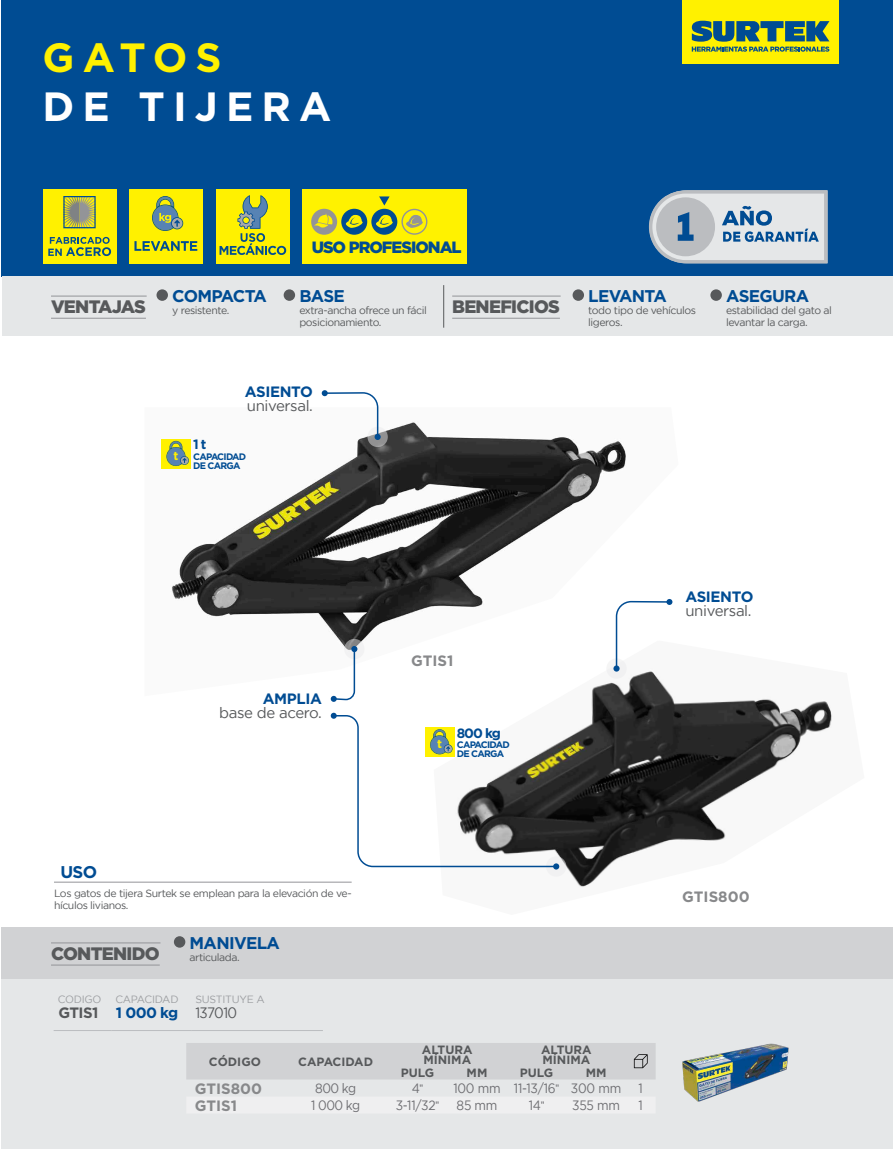
<style>
.page{position:relative;width:893px;height:1149px;background:#fff}
.page>*{position:absolute;margin:0;border:0;box-sizing:border-box;transform-origin:0 0}
.t1{font:700 40.8px "Gotham";letter-spacing:.2em;color:#fff}
.t2{font:700 40.8px "Gotham";letter-spacing:.18em;color:#fff100}
.t3{font:900 18px "Gotham";letter-spacing:-.04em;color:#57595b}
.t4{font:700 16.95px "Gotham";letter-spacing:-.04em;color:#004c93}
.t5{font:700 16.95px "Gotham";letter-spacing:-.06em;color:#004c93}
.t6{font:900 16.35px "Gotham";letter-spacing:-.06em;color:#004c93}
.t7{font:700 15px "Gotham";letter-spacing:-.025em;color:#004c93}
.t8{font:15px "Gotham";letter-spacing:-.025em;color:#57595b}
.t9{font:700 15px "Gotham";color:#88898b}
.t10{font:13.5px "Gotham";letter-spacing:-.02em;color:#6d6d71;scale:.9 1}
.t11{font:700 13.5px "Gotham";color:#004c93}
.t12{font:700 12px/10.5px "Gotham";color:#57595b}
.t13{font:700 12px "Gotham";color:#fff100}
.t14{font:10.5px/12px "Gotham";letter-spacing:-.04em;color:#57595b}
.t15{font:10.5px "Gotham";letter-spacing:-.025em;color:#9d9fa2}
.t16{font:700 9.45px/8.6px "Gotham";letter-spacing:-.075em;color:#004c93}
.s1{color:#57595b}
.s2{font-weight:400;color:#57595b}
.s3{font-family:"Conduit ITC Std";font-weight:500}
</style>
<div class="page">
<div style="left:1px;top:0;width:892px;height:276px;background:#004c93"></div>
<div style="left:2px;top:276px;width:891px;height:60px;background:#e5e7e8"></div>
<div style="left:682px;top:0;width:157px;height:64px;background:#fff100"></div>
<svg style="left:692px;top:21px;width:137px;height:31px"></svg>
<div style="left:1px;top:957px;width:892px;height:191px;background:#e5e7e8"></div>
<div style="left:1px;top:927px;width:892px;height:51px;background:#d1d2d4"></div>
<hr style="left:51px;top:295px;width:96px;height:1px;background:#939498">
<hr style="left:51px;top:318px;width:95px;height:1px;background:#939498">
<hr style="left:443px;top:285px;width:1px;height:42px;background:#57595b">
<hr style="left:452px;top:295px;width:109px;height:1px;background:#939498">
<hr style="left:452px;top:318px;width:108px;height:1px;background:#939498">
<hr style="left:51px;top:942px;width:109px;height:1px;background:#939498">
<hr style="left:51px;top:964px;width:109px;height:1px;background:#939498">
<div style="left:157px;top:289px;width:11px;height:12px;background:#57595b;border-radius:50%"></div>
<div style="left:284px;top:289px;width:11px;height:12px;background:#57595b;border-radius:50%"></div>
<div style="left:573px;top:289px;width:11px;height:12px;background:#57595b;border-radius:50%"></div>
<div style="left:710px;top:289px;width:12px;height:12px;background:#57595b;border-radius:50%"></div>
<div style="left:174px;top:935px;width:11px;height:12px;background:#57595b;border-radius:50%"></div>
<img style="left:161px;top:422px;width:512px;height:237px">
<img style="left:434px;top:640px;width:398px;height:247px">
<div style="left:606px;top:658px;width:21px;height:20px;background:#ebebec;border-radius:50%"></div>
<div style="left:613px;top:665px;width:7px;height:6px;background:#004c93;border-radius:50%"></div>
<svg style="left:367px;top:426px;width:21px;height:21px"></svg>
<div style="left:375px;top:433px;width:6px;height:7px;background:#004c93;border-radius:50%"></div>
<svg style="left:615px;top:598px;width:57px;height:71px"></svg>
<svg style="left:322px;top:390px;width:57px;height:48px"></svg>
<hr style="left:54px;top:881px;width:298px;height:1px;background:#939498">
<svg style="left:344px;top:638px;width:20px;height:21px"></svg>
<svg style="left:331px;top:647px;width:25px;height:54px"></svg>
<div style="left:546px;top:856px;width:20px;height:20px;background:#ebebec;border-radius:50%"></div>
<img style="left:682px;top:1043px;width:107px;height:59px">
<div style="left:186px;top:1043px;width:470px;height:36px;background:#d1d2d4"></div>
<div style="left:43px;top:189px;width:73px;height:74px;background:#fff100"></div>
<svg style="left:48px;top:237px;width:63px;height:19px"></svg>
<svg style="left:63px;top:196px;width:33px;height:32px"></svg>
<div style="left:129px;top:189px;width:74px;height:74px;background:#fff100"></div>
<svg style="left:134px;top:241px;width:63px;height:10px"></svg>
<svg style="left:152px;top:196px;width:31px;height:35px"></svg>
<svg style="left:649px;top:190px;width:178px;height:73px;background:#b8c4d0"></svg>
<div style="left:216px;top:189px;width:74px;height:74px;background:#fff100"></div>
<svg style="left:220px;top:195px;width:66px;height:60px"></svg>
<hr style="left:54px;top:1029px;width:57px;height:1px;background:#bbbdc0">
<hr style="left:111px;top:1029px;width:80px;height:1px;background:#bbbdc0">
<hr style="left:191px;top:1029px;width:132px;height:1px;background:#bbbdc0">
<div style="left:302px;top:189px;width:165px;height:74px;background:#fff200"></div>
<div style="left:311px;top:209px;width:26px;height:26px;background:#939498;border-radius:50%"></div>
<svg style="left:379px;top:196px;width:11px;height:9px"></svg>
<svg style="left:314px;top:214px;width:18px;height:14px"></svg>
<div style="left:341px;top:209px;width:26px;height:26px;background:#004c93;border-radius:50%"></div>
<div style="left:371px;top:209px;width:26px;height:26px;background:#004c93;border-radius:50%"></div>
<svg style="left:346px;top:215px;width:17px;height:13px"></svg>
<svg style="left:376px;top:215px;width:17px;height:13px"></svg>
<svg style="left:401px;top:209px;width:26px;height:26px"></svg>
<div style="left:162px;top:439px;width:29px;height:29px;background:#fff100"></div>
<svg style="left:166px;top:440px;width:23px;height:26px"></svg>
<svg style="left:331px;top:712px;width:228px;height:157px"></svg>
<h1 class="t2" style="left:43px;top:34px;width:180px">GATOS</h1>
<h1 class="t1" style="left:43px;top:83px;width:290px">DE TIJERA</h1>
<h3 class="t6" style="left:312px;top:238px;width:152px">USO PROFESIONAL</h3>
<h3 class="t5" style="left:172px;top:286px;width:96px">COMPACTA</h3>
<p class="t14" style="left:172px;top:304px;width:59px">y resistente.</p>
<h3 class="t4" style="left:299px;top:286px;width:47px">BASE</h3>
<p class="t14" style="left:299px;top:304px;width:129px">extra-ancha ofrece un fácil posicionamiento.</p>
<h2 class="t3" style="left:51px;top:296px;width:96px">VENTAJAS</h2>
<h2 class="t3" style="left:452px;top:296px;width:109px">BENEFICIOS</h2>
<p class="t13" style="left:173px;top:448px;width:6px">t</p>
<p class="t11" style="left:193px;top:436px;width:15px">1 t</p>
<h3 class="t7" style="left:245px;top:383px;width:70px">ASIENTO</h3>
<h3 class="t8" style="left:247px;top:397px;width:68px">universal.</h3>
<p class="t16" style="left:193px;top:452px;width:55px">CAPACIDAD<br>DE CARGA</p>
<h3 class="t4" style="left:588px;top:286px;width:80px">LEVANTA</h3>
<p class="t14" style="left:588px;top:304px;width:109px">todo tipo de vehículos ligeros.</p>
<h3 class="t4" style="left:726px;top:286px;width:85px">ASEGURA</h3>
<p class="t14" style="left:726px;top:304px;width:107px">estabilidad del gato al levantar la carga.</p>
<h3 class="t7" style="left:263px;top:689px;width:61px">AMPLIA</h3>
<h3 class="t8" style="left:219px;top:703px;width:104px">base de acero.</h3>
<h3 class="t4" style="left:60px;top:862px;width:38px">USO</h3>
<p class="t14" style="left:54px;top:886px;width:299px">Los gatos de tijera Surtek se emplean para la elevación de ve&shy;hículos livianos.</p>
<h2 class="t3" style="left:51px;top:942px;width:110px">CONTENIDO</h2>
<h3 class="t4" style="left:190px;top:932px;width:92px">MANIVELA</h3>
<p class="t14" style="left:190px;top:950px;width:52px">articulada.</p>
<p class="t15" style="left:58px;top:992px;width:45px">CODIGO</p>
<p class="t15" style="left:115px;top:992px;width:65px">CAPACIDAD</p>
<p class="t15" style="left:195px;top:992px;width:71px">SUSTITUYE A</p>
<h3 class="t7" style="left:59px;top:1003px;width:180px"><span class="s1">GTIS1</span> 1 000 kg <span class="s2">137010</span></h3>
<h3 class="t9" style="left:411px;top:652px;width:44px">GTIS1</h3>
<p class="t13" style="left:437px;top:737px;width:6px">t</p>
<p class="t11" style="left:457px;top:724px;width:45px">800 kg</p>
<p class="t16" style="left:457px;top:740px;width:55px">CAPACIDAD<br>DE CARGA</p>
<h3 class="t7" style="left:685px;top:588px;width:70px">ASIENTO</h3>
<h3 class="t8" style="left:685px;top:602px;width:68px">universal.</h3>
<h3 class="t9" style="left:682px;top:888px;width:69px">GTIS800</h3>
<p class="t12" style="left:209px;top:1055px;width:54px">CÓDIGO</p>
<p class="t12" style="left:298px;top:1055px;width:76px">CAPACIDAD</p>
<p class="t12" style="left:422px;top:1043px;width:52px">ALTURA<br>MÍNIMA</p>
<p class="t12" style="left:541px;top:1043px;width:52px">ALTURA<br>MÍNIMA</p>
<p class="t12" style="left:401px;top:1067px;width:35px">PULG</p>
<p class="t12" style="left:467px;top:1067px;width:22px">MM</p>
<p class="t12" style="left:520px;top:1067px;width:35px">PULG</p>
<p class="t12" style="left:586px;top:1067px;width:22px">MM</p>
<h3 class="t9" style="left:195px;top:1079px;width:69px">GTIS800</h3>
<p class="t10" style="left:315px;top:1080px;width:47px">800 kg</p>
<p class="t10" style="left:412px;top:1080px;width:14px">4<span class="s3">"</span></p>
<p class="t10" style="left:453px;top:1080px;width:188px">100 mm 11-13/16<span class="s3">"</span> 300 mm</p>
<p class="t10" style="left:639px;top:1080px;width:6px">1</p>
<h3 class="t9" style="left:195px;top:1096px;width:44px">GTIS1</h3>
<p class="t10" style="left:311px;top:1097px;width:56px">1 000 kg</p>
<p class="t10" style="left:396px;top:1097px;width:50px">3-11/32<span class="s3">"</span></p>
<p class="t10" style="left:457px;top:1097px;width:47px">85 mm</p>
<p class="t10" style="left:529px;top:1097px;width:19px">14<span class="s3">"</span></p>
<p class="t10" style="left:572px;top:1097px;width:55px">355 mm</p>
<p class="t10" style="left:639px;top:1097px;width:6px">1</p>
</div>
